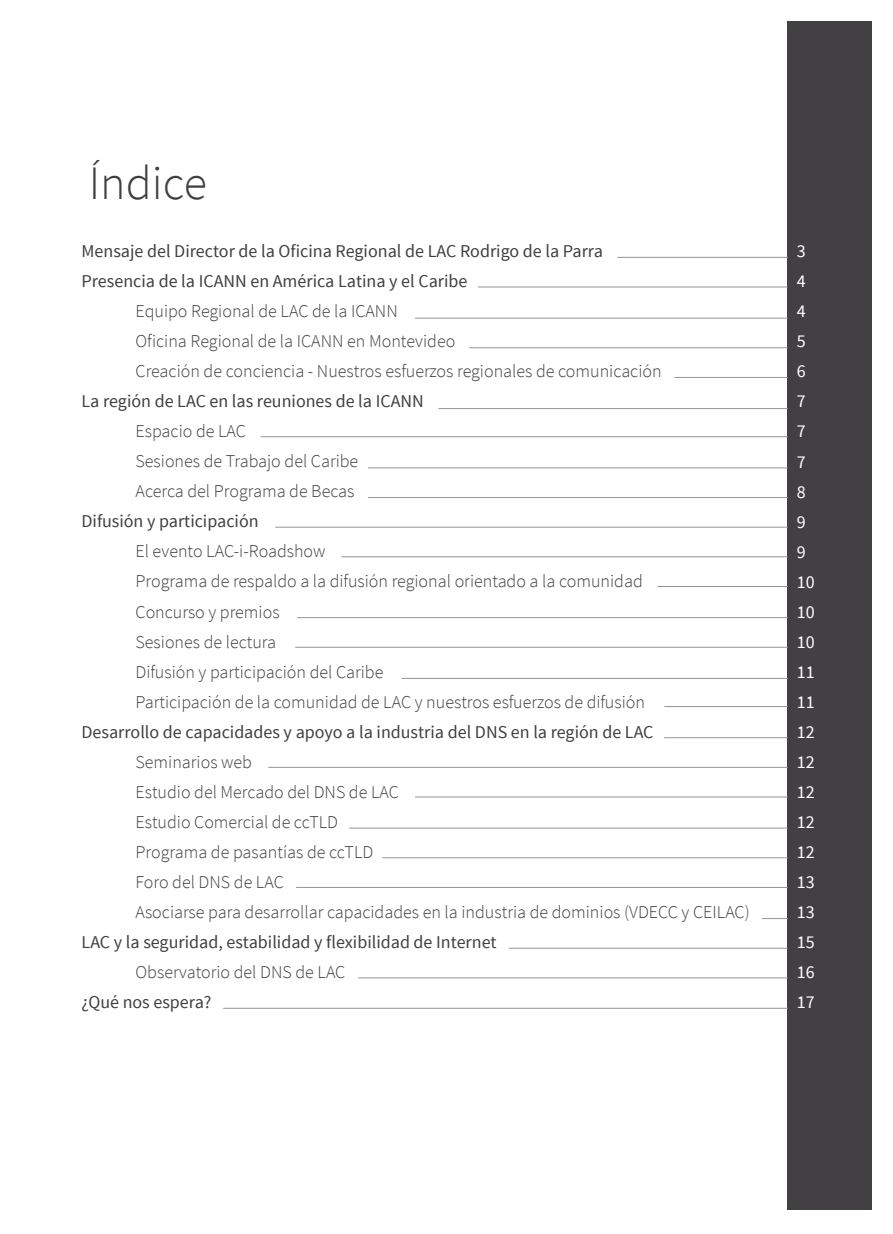
<style>
.page{position:relative;width:893px;height:1234px;background:#fff}
.page>*{position:absolute;margin:0;border:0;box-sizing:border-box;transform-origin:0 0}
.t1{font:300 48px "Source Sans Pro";color:#3f3f40}
.t2{font:300 18px/30px "Source Sans Pro";color:#3f3f40}
.t3{font:18px/30px "Source Sans Pro";color:#3f3f40}
.t4{font:18px/30px "Source Sans Pro";color:#fff}
</style>
<div class="page">
<div style="left:788px;top:21px;width:84px;height:1188px;background:#424042"></div>
<hr style="left:618px;top:257px;width:170px;height:1px;background:#939598">
<hr style="left:478px;top:287px;width:310px;height:1px;background:#939598">
<hr style="left:415px;top:318px;width:373px;height:1px;background:#939598">
<hr style="left:470px;top:347px;width:318px;height:1px;background:#939598">
<hr style="left:675px;top:377px;width:113px;height:1px;background:#939598">
<hr style="left:439px;top:408px;width:349px;height:1px;background:#939598">
<hr style="left:261px;top:436px;width:527px;height:1px;background:#939598">
<hr style="left:368px;top:467px;width:420px;height:1px;background:#939598">
<hr style="left:368px;top:497px;width:420px;height:1px;background:#939598">
<hr style="left:276px;top:527px;width:512px;height:1px;background:#939598">
<hr style="left:342px;top:556px;width:446px;height:1px;background:#939598">
<hr style="left:658px;top:586px;width:130px;height:1px;background:#939598">
<hr style="left:297px;top:617px;width:491px;height:1px;background:#939598">
<hr style="left:296px;top:647px;width:492px;height:1px;background:#939598">
<hr style="left:402px;top:678px;width:386px;height:1px;background:#939598">
<hr style="left:664px;top:706px;width:124px;height:1px;background:#939598">
<hr style="left:664px;top:737px;width:124px;height:1px;background:#939598">
<hr style="left:268px;top:767px;width:520px;height:1px;background:#939598">
<hr style="left:415px;top:796px;width:373px;height:1px;background:#939598">
<hr style="left:350px;top:827px;width:438px;height:1px;background:#939598">
<hr style="left:382px;top:857px;width:406px;height:1px;background:#939598">
<hr style="left:296px;top:887px;width:492px;height:1px;background:#939598">
<svg style="left:762px;top:918px;width:26px;height:1px"></svg>
<hr style="left:509px;top:947px;width:279px;height:1px;background:#939598">
<hr style="left:358px;top:977px;width:430px;height:1px;background:#939598">
<hr style="left:224px;top:1007px;width:564px;height:1px;background:#939598">
<h1 class="t1" style="left:89px;top:153px;width:120px">Índice</h1>
<p class="t3" style="left:82px;top:236px;width:523px">Mensaje del Director de la Oficina Regional de LAC Rodrigo de la Parra<br>Presencia de la ICANN en América Latina y el Caribe</p>
<p class="t2" style="left:136px;top:296px;width:528px">Equipo Regional de LAC de la ICANN<br>Oficina Regional de la ICANN en Montevideo<br>Creación de conciencia - Nuestros esfuerzos regionales de comunicación</p>
<p class="t3" style="left:82px;top:386px;width:344px">La región de LAC en las reuniones de la ICANN</p>
<p class="t2" style="left:136px;top:416px;width:224px">Espacio de LAC<br>Sesiones de Trabajo del Caribe<br>Acerca del Programa de Becas</p>
<p class="t3" style="left:82px;top:506px;width:179px">Difusión y participación</p>
<p class="t2" style="left:136px;top:536px;width:511px">El evento LAC-i-Roadshow<br>Programa de respaldo a la difusión regional orientado a la comunidad Concurso y premios<br>Sesiones de lectura<br>Difusión y participación del Caribe<br>Participación de la comunidad de LAC y nuestros esfuerzos de difusión</p>
<p class="t3" style="left:82px;top:716px;width:574px">Desarrollo de capacidades y apoyo a la industria del DNS en la región de LAC</p>
<p class="t2" style="left:136px;top:746px;width:616px">Seminarios web<br>Estudio del Mercado del DNS de LAC<br>Estudio Comercial de ccTLD<br>Programa de pasantías de ccTLD<br>Foro del DNS de LAC<br>Asociarse para desarrollar capacidades en la industria de dominios (VDECC y CEILAC)</p>
<p class="t3" style="left:82px;top:926px;width:416px">LAC y la seguridad, estabilidad y flexibilidad de Internet</p>
<p class="t2" style="left:136px;top:956px;width:211px">Observatorio del DNS de LAC</p>
<p class="t3" style="left:82px;top:986px;width:131px">¿Qué nos espera?</p>
<p class="t4" style="left:797px;top:236px;width:19px">3<br>4<br>4<br>5<br>6<br>7<br>7<br>7<br>8<br>9<br>9<br>10<br>10<br>10<br>11<br>11<br>12<br>12<br>12<br>12<br>12<br>13<br>13<br>15<br>16<br>17</p>
</div>
